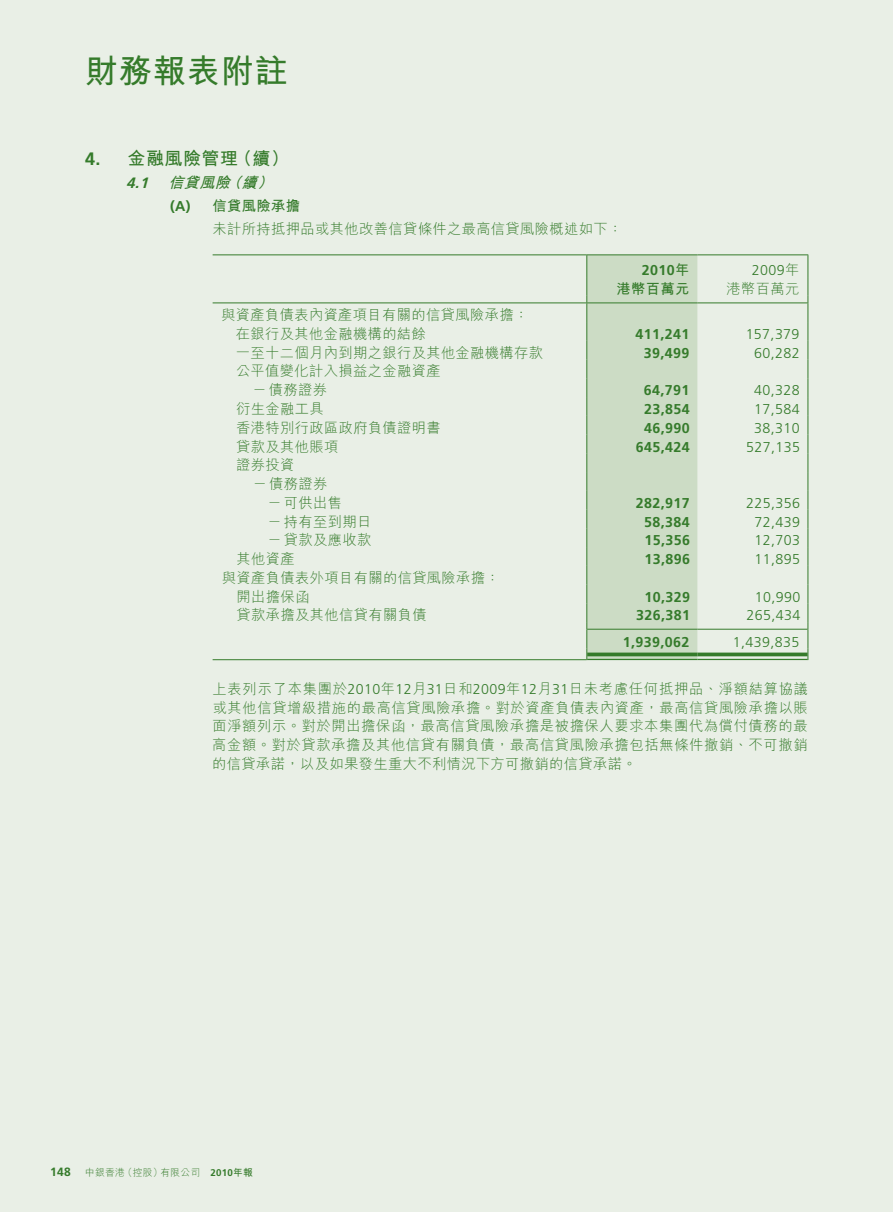
<style>
.page{position:relative;width:893px;height:1212px;background:#e9efe6}
.page>*{position:absolute;margin:0;border:0;box-sizing:border-box;transform-origin:0 0}
.t1{font:700 33px "M Hei HK";letter-spacing:.03em;color:#357b2b}
.t2{font:700 18px "M Hei HK";letter-spacing:.03em;color:#357b2b}
.t3{font:italic 700 15px "M Hei HK";color:#357b2b}
.t4{font:300 14.25px/18.8px "M Hei HK";letter-spacing:.03em;color:#357b2b}
.t5{font:700 14.25px "Frutiger LT Std";letter-spacing:.03em;color:#357b2b}
.t6{font:300 14.25px "Frutiger LT Std";letter-spacing:.03em;color:#357b2b}
.t7{font:700 14.25px "M Hei HK";letter-spacing:.03em;color:#357b2b}
.t8{font:300 9.75px "M Hei HK";letter-spacing:.03em;color:#357b2b}
.s1{font-family:"Frutiger LT Std"}
.s2{font-family:"Frutiger LT Std";font-weight:700}
.s3{font-weight:700}
.s4{font-family:"M Hei HK"}
.s5{font-family:"Frutiger LT Std";font-weight:700;font-size:12px}
</style>
<div class="page">
<svg style="left:587px;top:255px;width:110px;height:404px;background:#c6d8bf"></svg>
<hr style="left:213px;top:254px;width:374px;height:1px;background:#357b2b">
<hr style="left:587px;top:254px;width:110px;height:1px;background:#357b2b">
<hr style="left:697px;top:254px;width:111px;height:1px;background:#357b2b">
<svg style="left:807px;top:255px;width:1px;height:405px"></svg>
<svg style="left:586px;top:255px;width:1px;height:405px"></svg>
<hr style="left:213px;top:302px;width:373px;height:1px;background:#357b2b">
<hr style="left:587px;top:302px;width:110px;height:1px;background:#357b2b">
<hr style="left:697px;top:302px;width:110px;height:1px;background:#357b2b">
<hr style="left:587px;top:629px;width:110px;height:1px;background:#357b2b">
<hr style="left:697px;top:629px;width:110px;height:1px;background:#357b2b">
<hr style="left:213px;top:659px;width:373px;height:1px;background:#357b2b">
<svg style="left:587px;top:652px;width:110px;height:4px"></svg>
<hr style="left:587px;top:659px;width:110px;height:1px;background:#357b2b">
<svg style="left:697px;top:652px;width:110px;height:4px"></svg>
<hr style="left:697px;top:659px;width:110px;height:1px;background:#357b2b">
<h1 class="t1" style="left:85px;top:47px;width:204px">財務報表附註</h1>
<p class="t2" style="left:85px;top:145px;width:206px"><span class="s1">4.</span> 金融風險管理（續）</p>
<p class="t3" style="left:126px;top:171px;width:153px"><span class="s1">4.1</span> 信貸風險（續）</p>
<p class="t4" style="left:213px;top:194px;width:411px;line-height:23px;text-indent:-43px"><span class="s2">(A)</span> <span class="s3">信貸風險承擔<br></span>未計所持抵押品或其他改善信貸條件之最高信貸風險概述如下：</p>
<p class="t4" style="left:236px;top:305px;width:294px;text-indent:-15px">與資產負債表內資產項目有關的信貸風險承擔：在銀行及其他金融機構的結餘</p>
<p class="t5" style="left:642px;top:262px;width:49px">2010<span class="s4">年</span></p>
<p class="t6" style="left:752px;top:262px;width:49px">2009<span class="s4">年</span></p>
<p class="t7" style="left:616px;top:278px;width:74px">港幣百萬元</p>
<p class="t4" style="left:727px;top:279px;width:74px">港幣百萬元</p>
<p class="t5" style="left:635px;top:326px;width:55px">411,241</p>
<p class="t6" style="left:746px;top:326px;width:55px">157,379</p>
<p class="t4" style="left:236px;top:343px;width:309px">一至十二個月內到期之銀行及其他金融機構存款</p>
<p class="t5" style="left:644px;top:344px;width:47px">39,499</p>
<p class="t6" style="left:754px;top:345px;width:47px">60,282</p>
<p class="t4" style="left:252px;top:361px;width:190px;text-indent:-16px">公平值變化計入損益之金融資產－債務證券</p>
<p class="t5" style="left:644px;top:382px;width:47px">64,791</p>
<p class="t6" style="left:754px;top:382px;width:47px">40,328</p>
<p class="t4" style="left:236px;top:399px;width:89px">衍生金融工具</p>
<p class="t5" style="left:644px;top:401px;width:47px">23,854</p>
<p class="t6" style="left:754px;top:401px;width:47px">17,584</p>
<p class="t4" style="left:236px;top:418px;width:206px">香港特別行政區政府負債證明書</p>
<p class="t5" style="left:644px;top:419px;width:47px">46,990</p>
<p class="t6" style="left:754px;top:420px;width:47px">38,310</p>
<p class="t4" style="left:236px;top:436px;width:104px">貸款及其他賬項</p>
<p class="t5" style="left:636px;top:438px;width:55px">645,424</p>
<p class="t6" style="left:746px;top:438px;width:55px">527,135</p>
<p class="t4" style="left:236px;top:455px;width:60px">證券投資</p>
<p class="t4" style="left:253px;top:474px;width:76px">－債務證券</p>
<p class="t4" style="left:267px;top:493px;width:76px">－可供出售</p>
<p class="t5" style="left:636px;top:494px;width:55px">282,917</p>
<p class="t6" style="left:746px;top:495px;width:55px">225,356</p>
<p class="t4" style="left:267px;top:511px;width:105px">－持有至到期日</p>
<p class="t5" style="left:644px;top:513px;width:47px">58,384</p>
<p class="t6" style="left:754px;top:513px;width:47px">72,439</p>
<p class="t4" style="left:267px;top:530px;width:105px">－貸款及應收款</p>
<p class="t5" style="left:644px;top:532px;width:47px">15,356</p>
<p class="t6" style="left:755px;top:532px;width:47px">12,703</p>
<p class="t4" style="left:236px;top:549px;width:60px">其他資產</p>
<p class="t5" style="left:644px;top:551px;width:47px">13,896</p>
<p class="t6" style="left:755px;top:551px;width:47px">11,895</p>
<p class="t4" style="left:237px;top:568px;width:265px;text-indent:-15px">與資產負債表外項目有關的信貸風險承擔：開出擔保函</p>
<p class="t5" style="left:644px;top:588px;width:47px">10,329</p>
<p class="t6" style="left:755px;top:588px;width:47px">10,990</p>
<p class="t4" style="left:237px;top:605px;width:192px">貸款承擔及其他信貸有關負債</p>
<p class="t5" style="left:636px;top:607px;width:55px">326,381</p>
<p class="t6" style="left:746px;top:607px;width:55px">265,434</p>
<p class="t5" style="left:623px;top:633px;width:68px">1,939,062</p>
<p class="t6" style="left:733px;top:633px;width:68px">1,439,835</p>
<p class="t4" style="left:212px;top:679px;width:597px;text-align:justify">上表列示了本集團於<span class="s1">2010</span>年<span class="s1">12</span>月<span class="s1">31</span>日和<span class="s1">2009</span>年<span class="s1">12</span>月<span class="s1">31</span>日未考慮任何抵押品、淨額結算協議或其他信貸增級措施的最高信貸風險承擔。對於資產負債表內資產，最高信貸風險承擔以賬面淨額列示。對於開出擔保函，最高信貸風險承擔是被擔保人要求本集團代為償付債務的最高金額。對於貸款承擔及其他信貸有關負債，最高信貸風險承擔包括無條件撤銷、不可撤銷的信貸承諾，以及如果發生重大不利情況下方可撤銷的信貸承諾。</p>
<p class="t8" style="left:50px;top:1166px;width:204px"><span class="s5">148</span> 中銀香港（控股）有限公司 <span class="s2">2010</span><span class="s3">年報</span></p>
</div>
